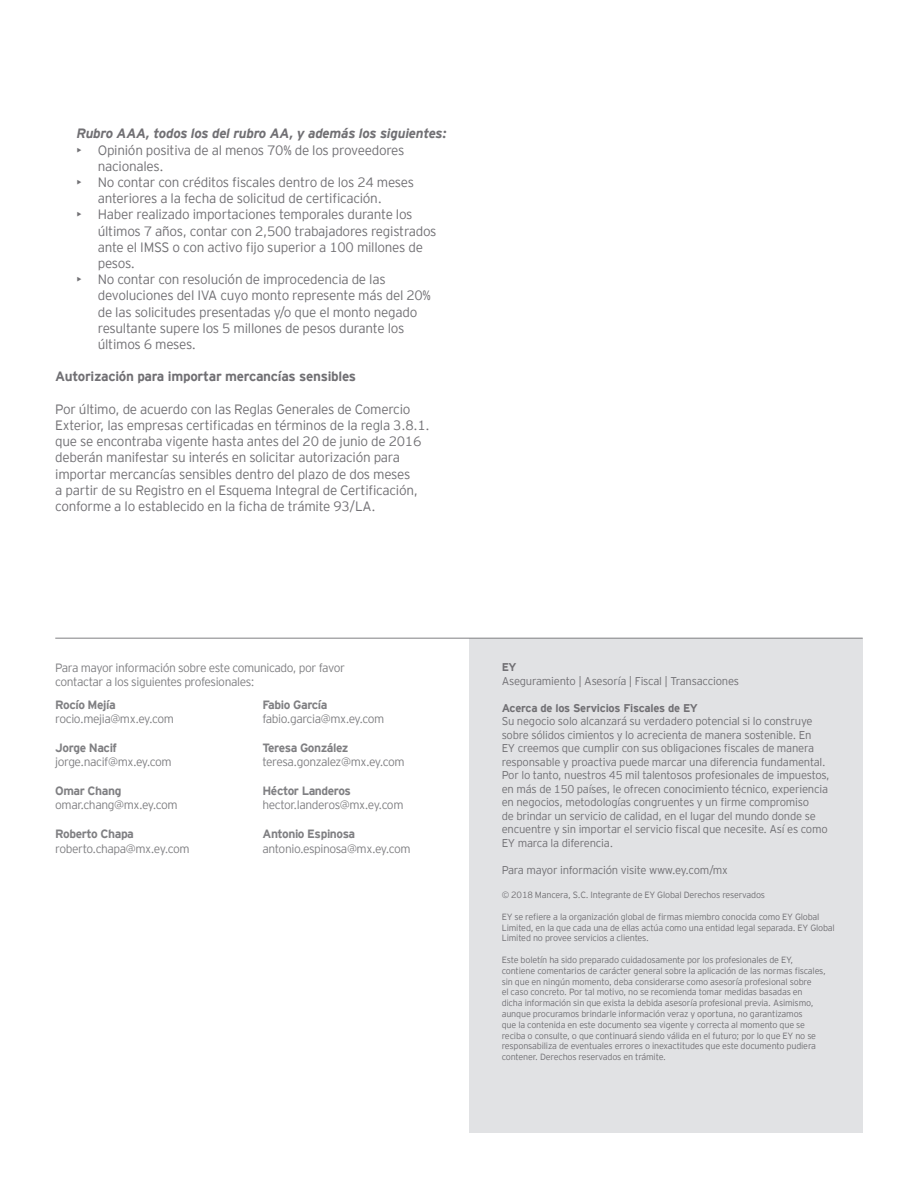
<style>
.page{position:relative;width:918px;height:1188px;background:#fff}
.page>*{position:absolute;margin:0;border:0;box-sizing:border-box;transform-origin:0 0}
.t1{font:300 13.5px/16.2px "EY Interstate";letter-spacing:-.02em;color:#717074}
.t2{font:italic 700 13.5px "EY Interstate";letter-spacing:-.02em;color:#717074}
.t3{font:700 13.5px "EY Interstate";letter-spacing:-.02em;color:#717074}
.t4{font:300 12px/14.4px "EY Interstate";letter-spacing:-.035em;color:#808083}
.t5{font:700 12px "EY Interstate";letter-spacing:-.035em;color:#808083}
.t6{font:300 11.25px/13.5px "EY Interstate";letter-spacing:-.02em;color:#717074}
.t7{font:700 11.25px "EY Interstate";letter-spacing:-.02em;color:#717074}
.t8{font:300 9px/10.8px "EY Interstate";letter-spacing:-.02em;color:#717074}
</style>
<div class="page">
<div style="left:470px;top:638px;width:393px;height:495px;background:#e1e2e4"></div>
<hr style="left:55px;top:638px;width:808px;height:1px;background:#808083">
<p class="t2" style="left:77px;top:126px;width:372px">Rubro AAA, todos los del rubro AA, y además los siguientes:</p>
<p class="t1" style="left:98px;top:142px;width:308px;text-indent:-21px">• Opinión positiva de al menos 70% de los proveedores nacionales.</p>
<p class="t1" style="left:98px;top:174px;width:318px;text-indent:-21px">• No contar con créditos fiscales dentro de los 24 meses anteriores a la fecha de solicitud de certificación.</p>
<p class="t1" style="left:98px;top:206px;width:340px;text-indent:-21px">• Haber realizado importaciones temporales durante los últimos 7 años, contar con 2,500 trabajadores registrados ante el IMSS o con activo fijo superior a 100 millones de pesos.</p>
<p class="t1" style="left:98px;top:271px;width:335px;text-indent:-21px">• No contar con resolución de improcedencia de las devoluciones del IVA cuyo monto represente más del 20% de las solicitudes presentadas y/o que el monto negado resultante supere los 5 millones de pesos durante los últimos 6 meses.</p>
<p class="t3" style="left:55px;top:369px;width:302px">Autorización para importar mercancías sensibles</p>
<p class="t1" style="left:55px;top:401px;width:376px">Por último, de acuerdo con las Reglas Generales de Comercio Exterior, las empresas certificadas en términos de la regla 3.8.1. que se encontraba vigente hasta antes del 20 de junio de 2016 deberán manifestar su interés en solicitar autorización para importar mercancías sensibles dentro del plazo de dos meses<br>a partir de su Registro en el Esquema Integral de Certificación, conforme a lo establecido en la ficha de trámite 93/LA.</p>
<p class="t4" style="left:55px;top:660px;width:291px">Para mayor información sobre este comunicado, por favor contactar a los siguientes profesionales:</p>
<p class="t5" style="left:262px;top:698px;width:67px">Fabio García</p>
<p class="t4" style="left:262px;top:712px;width:123px">fabio.garcia@mx.ey.com</p>
<p class="t5" style="left:262px;top:741px;width:88px">Teresa González</p>
<p class="t4" style="left:262px;top:755px;width:144px">teresa.gonzalez@mx.ey.com</p>
<p class="t5" style="left:262px;top:784px;width:90px">Héctor Landeros</p>
<p class="t4" style="left:262px;top:798px;width:143px">hector.landeros@mx.ey.com</p>
<p class="t5" style="left:262px;top:827px;width:94px">Antonio Espinosa</p>
<p class="t4" style="left:262px;top:841px;width:150px">antonio.espinosa@mx.ey.com</p>
<p class="t5" style="left:55px;top:698px;width:62px">Rocío Mejía</p>
<p class="t4" style="left:55px;top:712px;width:120px">rocio.mejia@mx.ey.com</p>
<p class="t5" style="left:55px;top:741px;width:63px">Jorge Nacif</p>
<p class="t4" style="left:55px;top:755px;width:118px">jorge.nacif@mx.ey.com</p>
<p class="t5" style="left:55px;top:784px;width:68px">Omar Chang</p>
<p class="t4" style="left:55px;top:798px;width:124px">omar.chang@mx.ey.com</p>
<p class="t5" style="left:55px;top:827px;width:80px">Roberto Chapa</p>
<p class="t4" style="left:55px;top:841px;width:136px">roberto.chapa@mx.ey.com</p>
<p class="t7" style="left:502px;top:661px;width:16px">EY</p>
<p class="t6" style="left:502px;top:674px;width:239px">Aseguramiento | Asesoría | Fiscal | Transacciones</p>
<p class="t7" style="left:502px;top:702px;width:198px">Acerca de los Servicios Fiscales de EY</p>
<p class="t6" style="left:502px;top:715px;width:330px">Su negocio solo alcanzará su verdadero potencial si lo construye sobre sólidos cimientos y lo acrecienta de manera sostenible. En<br>EY creemos que cumplir con sus obligaciones fiscales de manera responsable y proactiva puede marcar una diferencia fundamental.<br>Por lo tanto, nuestros 45 mil talentosos profesionales de impuestos, en más de 150 países, le ofrecen conocimiento técnico, experiencia en negocios, metodologías congruentes y un firme compromiso<br>de brindar un servicio de calidad, en el lugar del mundo donde se encuentre y sin importar el servicio fiscal que necesite. Así es como EY marca la diferencia.</p>
<p class="t6" style="left:502px;top:863px;width:228px">Para mayor información visite www.ey.com/mx</p>
<p class="t8" style="left:502px;top:890px;width:265px">© 2018 Mancera, S.C. Integrante de EY Global Derechos reservados</p>
<p class="t8" style="left:502px;top:911px;width:335px">EY se refiere a la organización global de firmas miembro conocida como EY Global<br>Limited, en la que cada una de ellas actúa como una entidad legal separada. EY Global<br>Limited no provee servicios a clientes.</p>
<p class="t8" style="left:502px;top:954px;width:326px">Este boletín ha sido preparado cuidadosamente por los profesionales de EY, contiene comentarios de carácter general sobre la aplicación de las normas fiscales, sin que en ningún momento, deba considerarse como asesoría profesional sobre<br>el caso concreto. Por tal motivo, no se recomienda tomar medidas basadas en dicha información sin que exista la debida asesoría profesional previa. Asimismo, aunque procuramos brindarle información veraz y oportuna, no garantizamos<br>que la contenida en este documento sea vigente y correcta al momento que se reciba o consulte, o que continuará siendo válida en el futuro; por lo que EY no se responsabiliza de eventuales errores o inexactitudes que este documento pudiera contener. Derechos reservados en trámite.</p>
</div>
